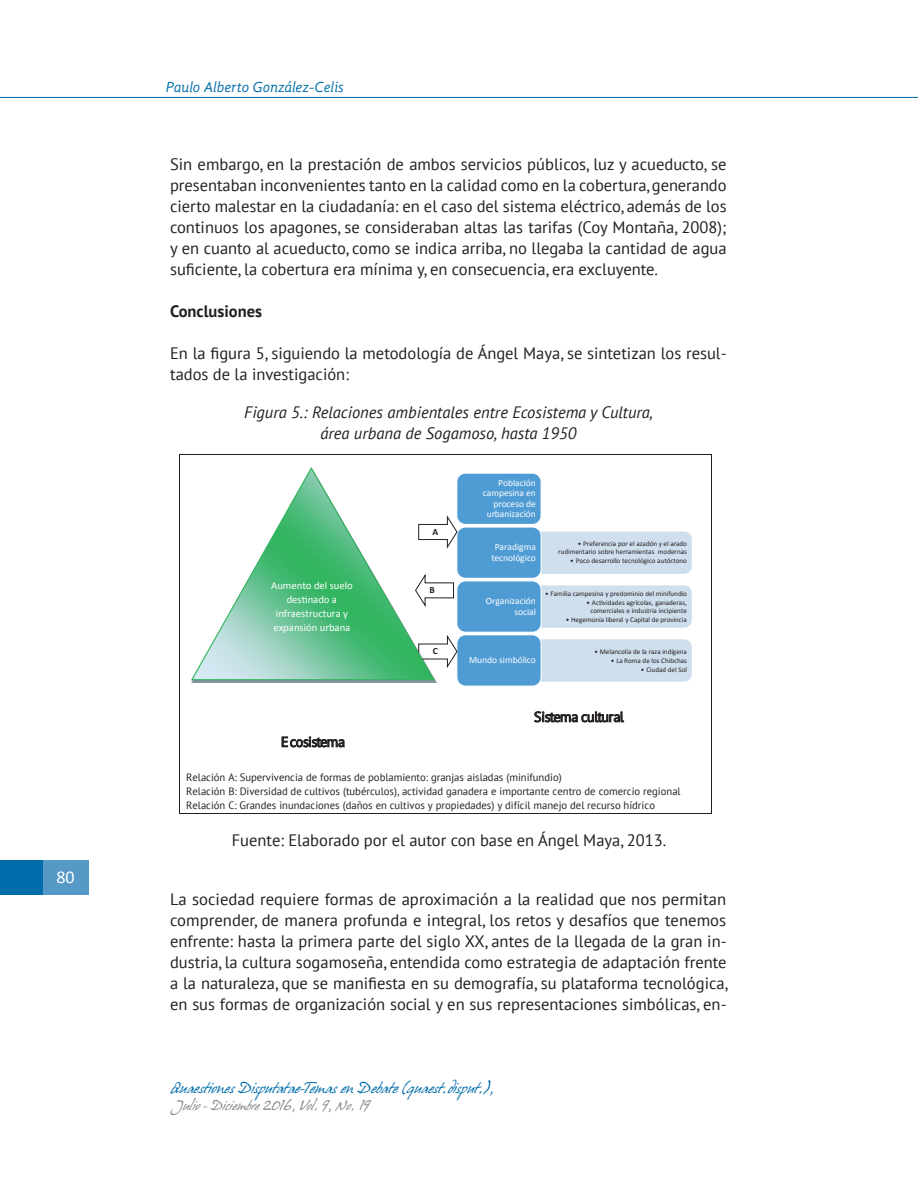
<style>
.page{position:relative;width:918px;height:1188px;background:#fff}
.page>*{position:absolute;margin:0;border:0;box-sizing:border-box;transform-origin:0 0}
.t1{font:18px "Calibri";color:#fff}
.parrafos{font:16.5px/21px "PT Sans";color:#231f20;text-align:justify}
.figuras{font:italic 16.5px/21px "PT Sans";color:#231f20;text-align:center}
.parrafos-2{font:700 16.5px "PT Sans";color:#231f20}
.t2{font:italic 15px "Gandhi Sans";color:#006daa}
.t3{font:14.25px "PT Sans";letter-spacing:-.03em;color:#231f20}
.t4{font:13.5px "Hans Hand";color:#006daa}
.t5{font:12px "Hans Hand";color:#808285}
.t6{font:10.65px/14px "PT Sans";color:#231f20}
.t7{font:10.65px/14.1px "Calibri";letter-spacing:-.005em;color:#fff;text-align:center}
.t8{font:9.6px/10.5px "Calibri";letter-spacing:-.005em;color:#fff;text-align:right}
.t9{font:700 9.6px "Calibri";color:#231f20}
.t10{font:7.05px/7.8px "Calibri";letter-spacing:-.005em;color:#231f20;text-align:right}
</style>
<div class="page">
<hr style="left:0;top:97px;width:918px;height:1px;background:#006daa">
<div style="left:0;top:861px;width:43px;height:34px;background:#006daa"></div>
<div style="left:43px;top:861px;width:45px;height:34px;background:#5698c6"></div>
<svg style="left:282px;top:736px;width:63px;height:11px"></svg>
<hr style="left:180px;top:454px;width:266px;height:1px;background:#231f20">
<svg style="left:534px;top:711px;width:90px;height:11px"></svg>
<hr style="left:446px;top:454px;width:265px;height:1px;background:#231f20">
<hr style="left:179px;top:454px;width:1px;height:299px;background:#231f20">
<hr style="left:711px;top:454px;width:1px;height:299px;background:#231f20">
<hr style="left:179px;top:753px;width:1px;height:61px;background:#231f20">
<hr style="left:180px;top:814px;width:531px;height:1px;background:#231f20">
<hr style="left:711px;top:753px;width:1px;height:61px;background:#231f20">
<div style="left:457px;top:473px;width:84px;height:51px;background:#4f9bd4;border-radius:9px"></div>
<div style="left:456px;top:473px;width:86px;height:52px;border:1px solid #fff;border-radius:9px"></div>
<div style="left:541px;top:532px;width:151px;height:42px;background:#d0dfed"></div>
<div style="left:457px;top:527px;width:84px;height:51px;background:#4f9bd4;border-radius:9px"></div>
<div style="left:456px;top:526px;width:86px;height:53px;border:1px solid #fff;border-radius:9px"></div>
<div style="left:541px;top:585px;width:151px;height:43px;background:#d0dfed"></div>
<div style="left:457px;top:581px;width:84px;height:51px;background:#4f9bd4;border-radius:9px"></div>
<div style="left:456px;top:580px;width:86px;height:53px;border:1px solid #fff;border-radius:9px"></div>
<div style="left:541px;top:639px;width:151px;height:43px;background:#d0dfed"></div>
<div style="left:457px;top:635px;width:84px;height:51px;background:#4f9bd4;border-radius:9px"></div>
<div style="left:456px;top:634px;width:86px;height:53px;border:1px solid #fff;border-radius:9px"></div>
<svg style="left:436px;top:635px;width:22px;height:34px"></svg>
<svg style="left:436px;top:582px;width:18px;height:17px"></svg>
<img style="left:436px;top:587px;width:12px;height:6px">
<svg style="left:436px;top:514px;width:22px;height:36px"></svg>
<svg style="left:191px;top:467px;width:245px;height:214px"></svg>
<img style="left:252px;top:579px;width:120px;height:96px">
<p class="t1" style="left:56px;top:866px;width:20px">80</p>
<p class="t2" style="left:166px;top:79px;width:180px">Paulo Alberto González-Celis</p>
<p class="parrafos" style="left:170px;top:153px;width:558px">Sin embargo, en la prestación de ambos servicios públicos, luz y acueducto, se presentaban inconvenientes tanto en la calidad como en la cobertura, generando cierto malestar en la ciudadanía: en el caso del sistema eléctrico, además de los continuos los apagones, se consideraban altas las tarifas (Coy Montaña, 2008); y en cuanto al acueducto, como se indica arriba, no llegaba la cantidad de agua suficiente, la cobertura era mínima y, en consecuencia, era excluyente.</p>
<p class="parrafos-2" style="left:170px;top:300px;width:93px">Conclusiones</p>
<p class="parrafos" style="left:170px;top:342px;width:558px">En la figura 5, siguiendo la metodología de Ángel Maya, se sintetizan los resul&shy;tados de la investigación:</p>
<p class="figuras" style="left:244px;top:401px;width:410px">Figura 5.: Relaciones ambientales entre Ecosistema y Cultura, área urbana de Sogamoso, hasta 1950</p>
<p class="t7" style="left:271px;top:578px;width:83px">Aumento del suelo destinado a infraestructura y expansión urbana</p>
<p class="t3" style="left:281px;top:733px;width:66px">Ecosistema</p>
<p class="t9" style="left:433px;top:525px;width:7px">A</p>
<p class="t9" style="left:430px;top:584px;width:7px">B</p>
<p class="t9" style="left:433px;top:645px;width:7px">C</p>
<p class="t8" style="left:483px;top:477px;width:55px">Población campesina en proceso de urbanización</p>
<p class="t8" style="left:495px;top:542px;width:43px">Paradigma</p>
<p class="t8" style="left:491px;top:552px;width:46px">tecnológico</p>
<p class="t10" style="left:558px;top:540px;width:130px">• Preferencia por el azadón y el arado rudimentario sobre herramientas modernas</p>
<p class="t10" style="left:570px;top:557px;width:118px">• Poco desarrollo tecnológico autóctono</p>
<p class="t8" style="left:486px;top:596px;width:52px">Organización</p>
<p class="t8" style="left:514px;top:606px;width:23px">social</p>
<p class="t8" style="left:469px;top:655px;width:68px">Mundo simbólico</p>
<p class="t10" style="left:545px;top:590px;width:143px">• Familia campesina y predominio del minifundio</p>
<p class="t10" style="left:586px;top:599px;width:102px;text-align:center">• Actividades agrícolas, ganaderas, comerciales e industria incipiente</p>
<p class="t10" style="left:566px;top:616px;width:123px">• Hegemonía liberal y Capital de provincia</p>
<p class="t10" style="left:594px;top:647px;width:94px">• Melancolía de la raza indígena</p>
<p class="t10" style="left:611px;top:656px;width:77px">• La Roma de los Chibchas</p>
<p class="t10" style="left:641px;top:666px;width:48px">• Ciudad del Sol</p>
<p class="t3" style="left:534px;top:708px;width:91px">Sistema cultural</p>
<p class="t6" style="left:186px;top:770px;width:496px">Relación A: Supervivencia de formas de poblamiento: granjas aisladas (minifundio)<br>Relación B: Diversidad de cultivos (tubérculos), actividad ganadera e importante centro de comercio regional<br>Relación C: Grandes inundaciones (daños en cultivos y propiedades) y difícil manejo del recurso hídrico</p>
<p class="parrafos" style="left:232px;top:829px;width:436px">Fuente: Elaborado por el autor con base en Ángel Maya, 2013.</p>
<p class="parrafos" style="left:170px;top:888px;width:559px">La sociedad requiere formas de aproximación a la realidad que nos permitan comprender, de manera profunda e integral, los retos y desafíos que tenemos enfrente: hasta la primera parte del siglo XX, antes de la llegada de la gran in&shy;dustria, la cultura sogamoseña, entendida como estrategia de adaptación frente a la naturaleza, que se manifiesta en su demografía, su plataforma tecnológica, en sus formas de organización social y en sus representaciones simbólicas, en-</p>
<p class="t4" style="left:171px;top:1081px;width:325px">Quaestiones Disputatae-Temas en Debate (quaest.disput.),</p>
<p class="t5" style="left:171px;top:1099px;width:201px">Julio - Diciembre 2016, Vol. 9, No. 19</p>
</div>
